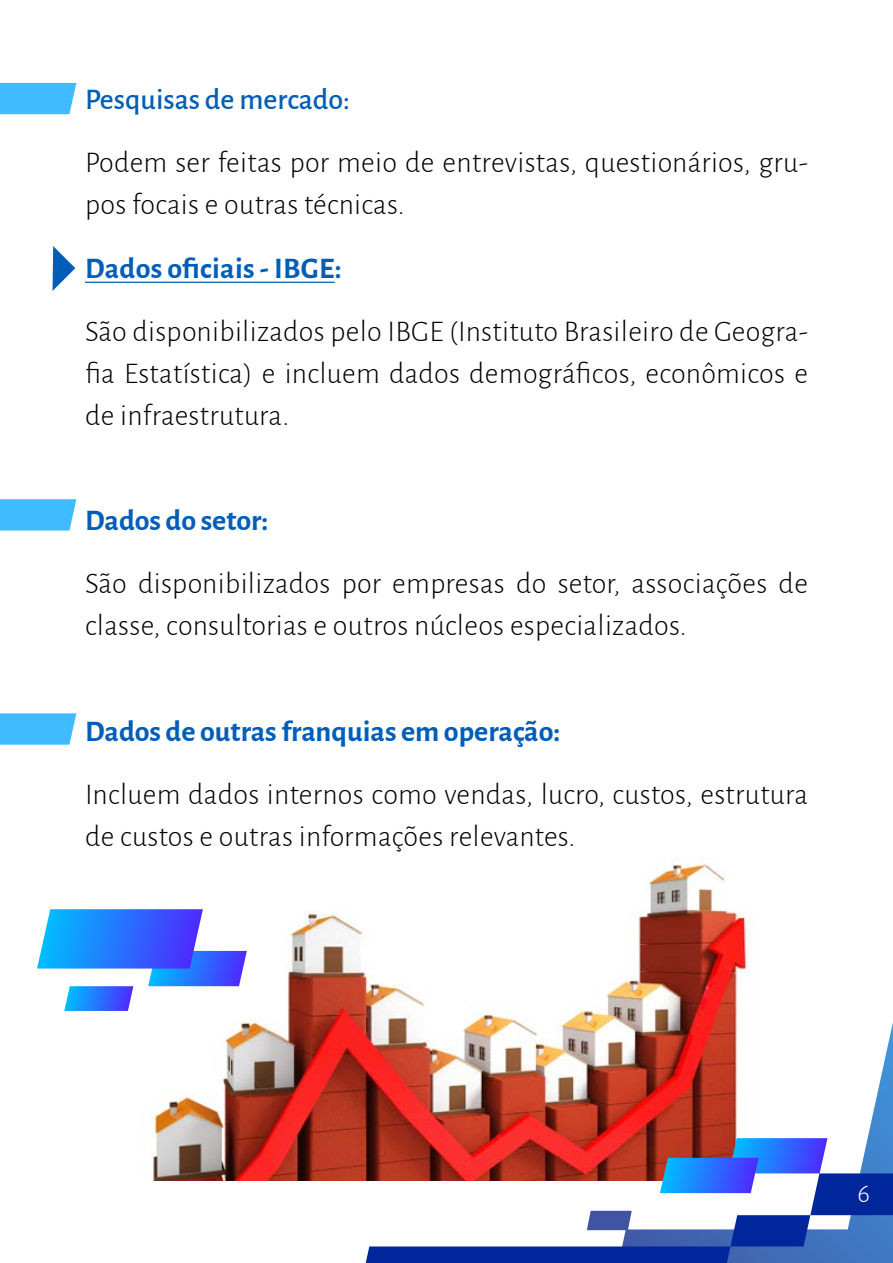
<style>
.page{position:relative;width:893px;height:1263px;background:#fff}
.page>*{position:absolute;margin:0;border:0;box-sizing:border-box;transform-origin:0 0}
.t1{font:300 30px/42px "Alegreya Sans";letter-spacing:.01em;color:#000}
.t2{font:700 30px "Alegreya Sans";color:#005eb8}
.t3{font:500 30px "Alegreya Sans";color:#005eb8}
.t4{font:300 27px "Alegreya Sans";color:#fff}
</style>
<div class="page">
<svg style="left:867px;top:1022px;width:26px;height:116px"></svg>
<img style="left:141px;top:857px;width:612px;height:323px">
<div style="left:0;top:83px;width:76px;height:31px;background:#40bbff"></div>
<svg style="left:0;top:499px;width:76px;height:32px"></svg>
<svg style="left:0;top:713px;width:76px;height:32px"></svg>
<hr style="left:85px;top:282px;width:250px;height:1px;background:#005eb8">
<svg style="left:37px;top:909px;width:210px;height:102px"></svg>
<svg style="left:366px;top:1138px;width:527px;height:125px"></svg>
<svg style="left:53px;top:246px;width:22px;height:45px"></svg>
<p class="t3" style="left:85px;top:78px;width:266px">Pesquisas de mercado:</p>
<p class="t1" style="left:85px;top:141px;width:724px">Podem ser feitas por meio de entrevistas, questionários, gru&shy;pos focais e outras técnicas.</p>
<p class="t2" style="left:85px;top:246px;width:258px">Dados oficiais - IBGE:</p>
<p class="t1" style="left:85px;top:309px;width:724px;text-align:justify">São disponibilizados pelo IBGE (Instituto Brasileiro de Geogra&shy;fia Estatística) e incluem dados demográficos, econômicos e de infraestrutura.</p>
<p class="t2" style="left:85px;top:498px;width:185px">Dados do setor:</p>
<p class="t1" style="left:85px;top:562px;width:724px">São disponibilizados por empresas do setor, associações de classe, consultorias e outros núcleos especializados.</p>
<p class="t2" style="left:85px;top:709px;width:477px">Dados de outras franquias em operação:</p>
<p class="t1" style="left:85px;top:772px;width:724px">Incluem dados internos como vendas, lucro, custos, estrutura de custos e outras informações relevantes.</p>
<p class="t4" style="left:857px;top:1175px;width:14px">6</p>
</div>
